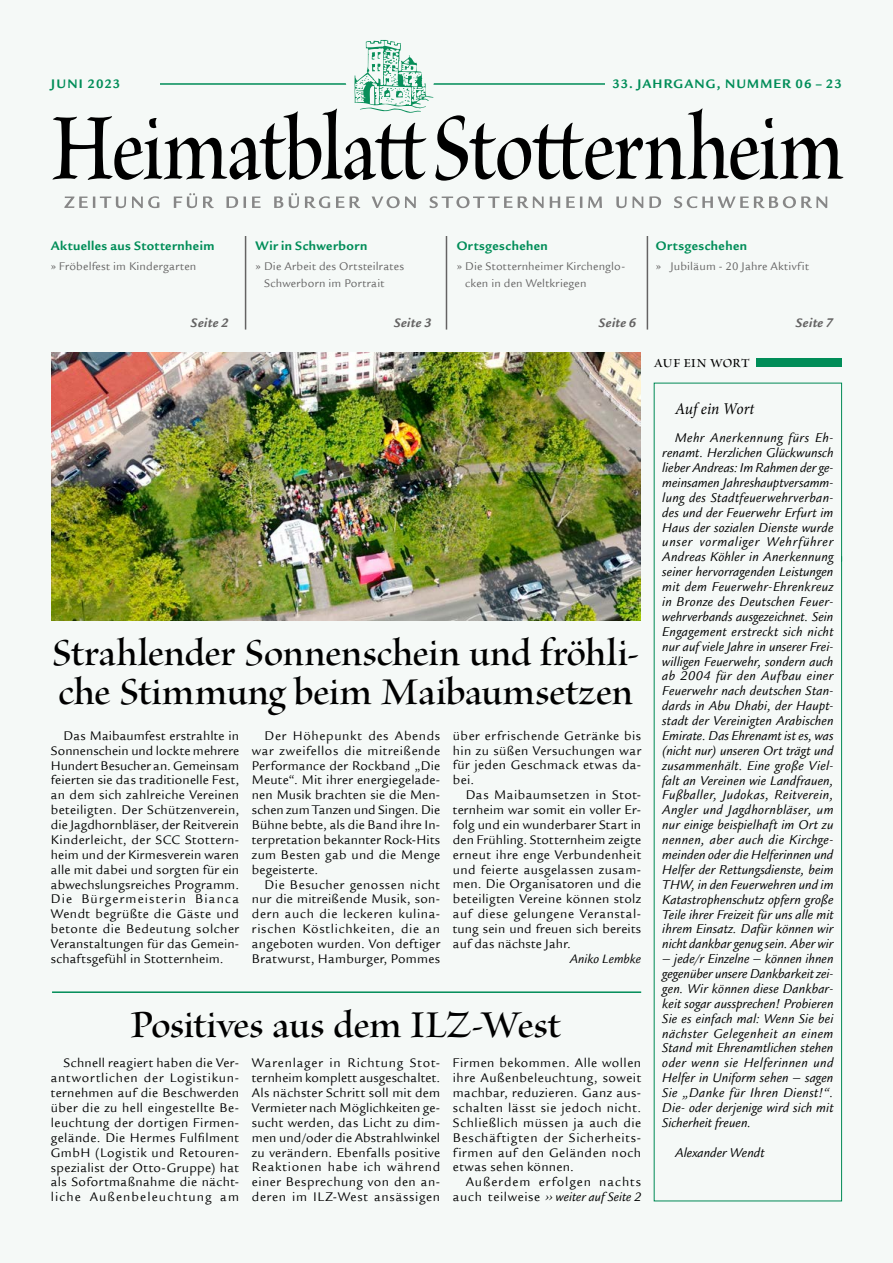
<style>
.page{position:relative;width:893px;height:1263px;background:#f5f9f7}
.page>*{position:absolute;margin:0;border:0;box-sizing:border-box;transform-origin:0 0}
.t1{font:42px/39px "Brioso Pro Semibold Disp";letter-spacing:-.005em;color:#000}
.t2{font:italic 16.5px "Minion Pro";letter-spacing:-.005em;color:#000;scale:.93 1}
.t3{font:italic 13.95px/14.9px "Legacy San ITC";letter-spacing:.005em;color:#000;text-align:justify}
.t4{font:13.5px/14.9px "Legacy Sans LT";letter-spacing:.03em;color:#000;text-align:justify}
.t5{font:700 13.5px "Legacy San ITC";letter-spacing:.035em;color:#008d58}
.t6{font:italic 13.5px "Legacy San ITC";letter-spacing:.005em;color:#000}
.t7{font:italic 700 13.5px "Legacy San ITC";letter-spacing:.03em;color:#646363}
.t8{font:700 13.5px "Legacy San ITC";letter-spacing:.08em;color:#008d58}
.t9{font:13.5px "Legacy Sans LT";letter-spacing:.075em;color:#000}
.t10{font:13.5px "Brioso Pro Semibold Disp";letter-spacing:.03em;color:#000}
.t11{font:700 13.5px "Legacy San ITC";letter-spacing:.085em;color:#008d58}
.t12{font:12px/16.5px "Legacy Sans LT";letter-spacing:.02em;color:#646363}
.s1{font-family:"Legacy Sans LT";font-style:normal}
</style>
<div class="page">
<svg style="left:64px;top:193px;width:763px;height:15px"></svg>
<hr style="left:51px;top:83px;width:791px;height:2px;background:#008d58">
<div style="left:345px;top:39px;width:89px;height:75px;background:#f5f9f7;border-radius:50%"></div>
<svg style="left:354px;top:40px;width:79px;height:68px"></svg>
<svg style="left:52px;top:108px;width:792px;height:73px"></svg>
<svg style="left:653px;top:382px;width:189px;height:820px"></svg>
<hr style="left:245px;top:236px;width:1px;height:94px;background:#646363">
<hr style="left:446px;top:236px;width:1px;height:94px;background:#646363">
<hr style="left:647px;top:236px;width:1px;height:94px;background:#646363">
<div style="left:51px;top:78px;width:109px;height:12px;background:#f5f9f7"></div>
<div style="left:605px;top:77px;width:237px;height:13px;background:#f5f9f7"></div>
<div style="left:757px;top:358px;width:85px;height:9px;background:#008d58"></div>
<hr style="left:52px;top:991px;width:589px;height:2px;background:#008d58">
<img style="left:51px;top:353px;width:590px;height:268px">
<p class="t11" style="left:51px;top:76px;width:71px">JUNI 2023</p>
<p class="t8" style="left:612px;top:76px;width:231px">33. JAHRGANG, NUMMER 06 – 23</p>
<p class="t5" style="left:51px;top:238px;width:165px">Aktuelles aus Stotternheim</p>
<p class="t12" style="left:51px;top:258px;width:147px">» Fröbelfest im Kindergarten</p>
<p class="t5" style="left:256px;top:238px;width:113px">Wir in Schwerborn</p>
<p class="t12" style="left:264px;top:258px;width:142px;text-indent:-9px">» Die Arbeit des Ortsteilrates<br>Schwerborn im Portrait</p>
<p class="t5" style="left:457px;top:238px;width:93px">Ortsgeschehen</p>
<p class="t12" style="left:465px;top:258px;width:161px;text-indent:-8px">» Die Stotternheimer Kirchenglo&shy;cken in den Weltkriegen</p>
<p class="t5" style="left:656px;top:238px;width:93px">Ortsgeschehen</p>
<p class="t12" style="left:656px;top:258px;width:155px">» Jubiläum - 20 Jahre Aktivfit</p>
<p class="t7" style="left:191px;top:315px;width:39px">Seite 2</p>
<p class="t7" style="left:394px;top:315px;width:39px">Seite 3</p>
<p class="t7" style="left:598px;top:315px;width:39px">Seite 6</p>
<p class="t7" style="left:795px;top:315px;width:39px">Seite 7</p>
<h1 class="t1" style="left:52px;top:635px;width:589px">Strahlender Sonnenschein und fröhli&shy;che Stimmung beim Maibaumsetzen</h1>
<p class="t4" style="left:51px;top:728px;width:190px;text-indent:13px">Das Maibaumfest erstrahlte in Sonnenschein und lockte mehrere Hundert Besucher an. Gemeinsam feierten sie das traditionelle Fest, an dem sich zahlreiche Vereinen beteiligten. Der Schützenverein, die Jagdhornbläser, der Reitverein Kinderleicht, der SCC Stottern&shy;heim und der Kirmesverein waren alle mit dabei und sorgten für ein abwechslungsreiches Programm.<br>Die Bürgermeisterin Bianca Wendt begrüßte die Gäste und betonte die Bedeutung solcher Veranstaltungen für das Gemein&shy;schaftsgefühl in Stotternheim.</p>
<p class="t4" style="left:252px;top:728px;width:190px;text-indent:13px">Der Höhepunkt des Abends war zweifellos die mitreißende Performance der Rockband „Die Meute“. Mit ihrer energiegelade&shy;nen Musik brachten sie die Men&shy;schen zum Tanzen und Singen. Die Bühne bebte, als die Band ihre In&shy;terpretation bekannter Rock-Hits zum Besten gab und die Menge begeisterte.</p>
<p class="t4" style="left:252px;top:877px;width:190px;text-indent:13px">Die Besucher genossen nicht nur die mitreißende Musik, son&shy;dern auch die leckeren kulina&shy;rischen Köstlichkeiten, die an angeboten wurden. Von deftiger Bratwurst, Hamburger, Pommes</p>
<p class="t4" style="left:453px;top:728px;width:190px">über erfrischende Getränke bis hin zu süßen Versuchungen war für jeden Geschmack etwas da&shy;bei.</p>
<p class="t4" style="left:453px;top:788px;width:190px;text-indent:13px">Das Maibaumsetzen in Stot&shy;ternheim war somit ein voller Er&shy;folg und ein wunderbarer Start in den Frühling. Stotternheim zeigte erneut ihre enge Verbundenheit und feierte ausgelassen zusam&shy;men. Die Organisatoren und die beteiligten Vereine können stolz auf diese gelungene Veranstal&shy;tung sein und freuen sich bereits auf das nächste Jahr.</p>
<p class="t6" style="left:570px;top:951px;width:73px">Aniko Lembke</p>
<h1 class="t1" style="left:131px;top:1007px;width:432px">Positives aus dem ILZ-West</h1>
<p class="t4" style="left:51px;top:1056px;width:190px;text-indent:13px">Schnell reagiert haben die Ver&shy;antwortlichen der Logistikun&shy;ternehmen auf die Beschwerden über die zu hell eingestellte Be&shy;leuchtung der dortigen Firmen&shy;gelände. Die Hermes Fulfilment GmbH (Logistik und Retouren&shy;spezialist der Otto-Gruppe) hat als Sofortmaßnahme die nächt&shy;liche Außenbeleuchtung am</p>
<p class="t4" style="left:252px;top:1056px;width:190px">Warenlager in Richtung Stot&shy;ternheim komplett ausgeschaltet.<br>Als nächster Schritt soll mit dem Vermieter nach Möglichkeiten ge&shy;sucht werden, das Licht zu dim&shy;men und/oder die Abstrahlwinkel zu verändern. Ebenfalls positive Reaktionen habe ich während einer Besprechung von den an&shy;deren im ILZ-West ansässigen</p>
<p class="t4" style="left:453px;top:1056px;width:190px">Firmen bekommen. Alle wollen ihre Außenbeleuchtung, soweit machbar, reduzieren. Ganz aus&shy;schalten lässt sie jedoch nicht.<br>Schließlich müssen ja auch die Beschäftigten der Sicherheits&shy;firmen auf den Geländen noch etwas sehen können.</p>
<p class="t9" style="left:466px;top:1174px;width:177px">Außerdem erfolgen nachts</p>
<p class="t6" style="left:453px;top:1190px;width:190px"><span class="s1">auch teilweise</span> ›› weiter auf Seite 2</p>
<p class="t10" style="left:654px;top:356px;width:97px">AUF EIN WORT</p>
<p class="t2" style="left:675px;top:397px;width:87px">Auf ein Wort</p>
<p class="t3" style="left:662px;top:431px;width:173px;text-indent:13px">Mehr Anerkennung fürs Eh&shy;renamt. Herzlichen Glückwunsch lieber Andreas: Im Rahmen der ge&shy;meinsamen Jahreshauptversamm&shy;lung des Stadtfeuerwehrverban&shy;des und der Feuerwehr Erfurt im Haus der sozialen Dienste wurde unser vormaliger Wehrführer Andreas Köhler in Anerkennung seiner hervorragenden Leistungen mit dem Feuerwehr-Ehrenkreuz in Bronze des Deutschen Feuer&shy;wehrverbands ausgezeichnet. Sein Engagement erstreckt sich nicht nur auf viele Jahre in unserer Frei&shy;willigen Feuerwehr, sondern auch ab 2004 für den Aufbau einer Feuerwehr nach deutschen Stan&shy;dards in Abu Dhabi, der Haupt&shy;stadt der Vereinigten Arabischen Emirate. Das Ehrenamt ist es, was (nicht nur) unseren Ort trägt und zusammenhält. Eine große Viel&shy;falt an Vereinen wie Landfrauen, Fußballer, Judokas, Reitverein, Angler und Jagdhornbläser, um nur einige beispielhaft im Ort zu nennen, aber auch die Kirchge&shy;meinden oder die Helferinnen und Helfer der Rettungsdienste, beim THW, in den Feuerwehren und im Katastrophenschutz opfern große Teile ihrer Freizeit für uns alle mit ihrem Einsatz. Dafür können wir nicht dankbar genug sein. Aber wir</p>
<p class="t3" style="left:662px;top:952px;width:173px">– jede/r Einzelne – können ihnen gegenüber unsere Dankbarkeit zei&shy;gen. Wir können diese Dankbar&shy;keit sogar aussprechen! Probieren Sie es einfach mal: Wenn Sie bei nächster Gelegenheit an einem Stand mit Ehrenamtlichen stehen oder wenn sie Helferinnen und Helfer in Uniform sehen – sagen Sie „Danke für Ihren Dienst!“.<br>Die- oder derjenige wird sich mit Sicherheit freuen.</p>
<p class="t3" style="left:675px;top:1145px;width:91px">Alexander Wendt</p>
</div>
